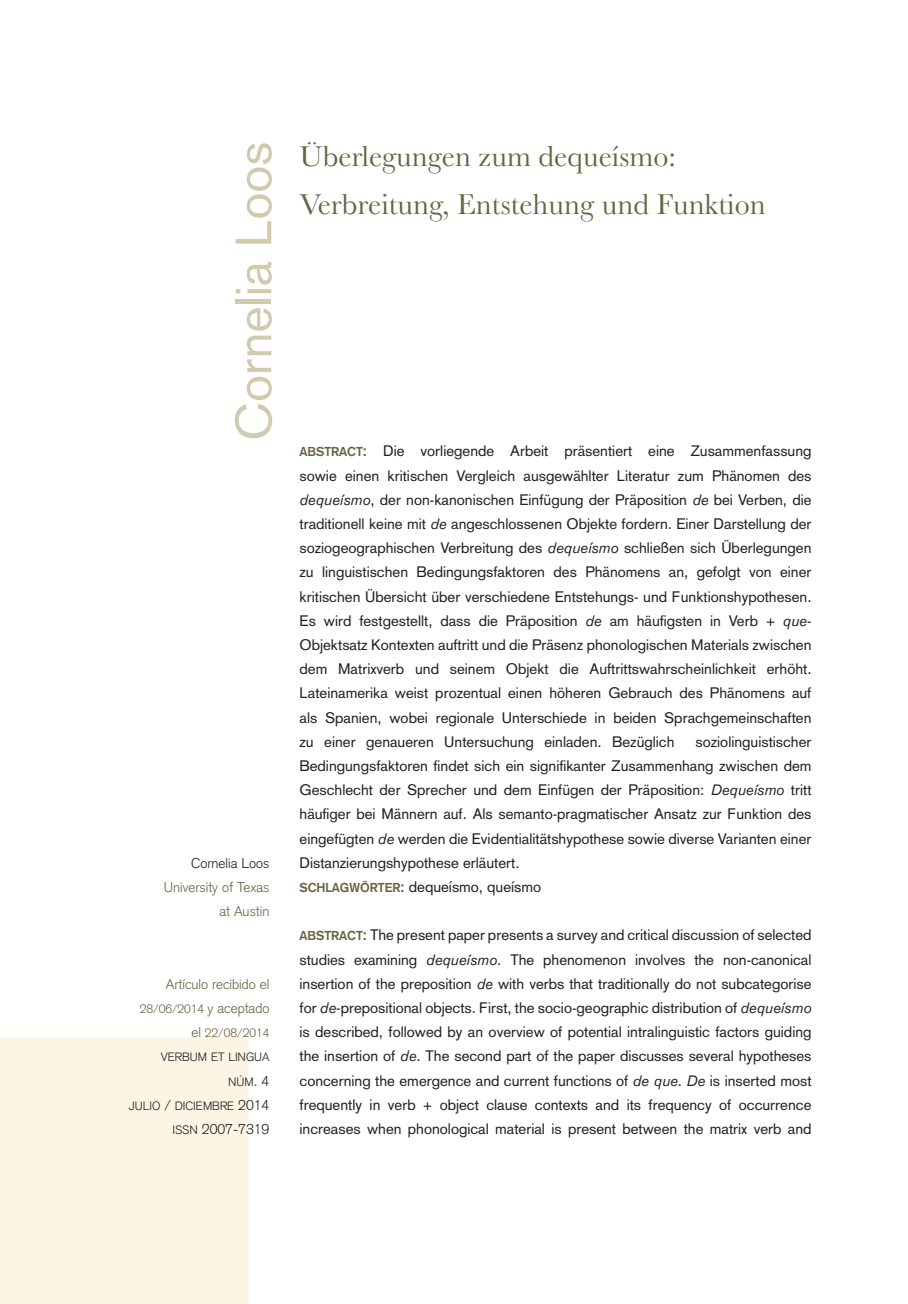
<style>
.page{position:relative;width:908px;height:1304px;background:#fff}
.page>*{position:absolute;margin:0;border:0;box-sizing:border-box;transform-origin:0 0}
.t1{font:50px "Akzidenz Grotesk";color:#d1cbae}
.t2{font:30px/48.4px "Baskerville";color:#686442}
.t3{font:15px/24.2px "Akzidenz Grotesk";color:#231f20;text-align:justify}
.t4{font:300 14px/24.2px "Akzidenz Grotesk";color:#686442;text-align:right}
.t5{font:14px "Akzidenz Grotesk Light SC850";color:#231f20}
.t6{font:300 14px "Akzidenz Grotesk";color:#231f20}
.t7{font:300 12px/24.2px "Akzidenz Grotesk";color:#686442;text-align:right}
.t8{font:11.8px/24.2px "Akzidenz Grotesk Light SC850";color:#231f20;text-align:right}
.s1{font-size:14px}
.s2{font-size:11.8px}
.s3{font-family:"Akzidenz Grotesk Bold SC850";font-size:12.8px;color:#686442}
.s4{font-family:"Akzidenz Grotesk Bold SC850";color:#686442}
.s5{font-family:"Akzidenz Grotesk BE";font-style:italic}
</style>
<div class="page">
<div style="left:0;top:1037px;width:248px;height:267px;background:#fef4e4"></div>
<h1 class="t1" style="left:224px;top:441px;width:300px;rotate:-90deg">Cornelia Loos</h1>
<p class="t6" style="left:191px;top:855px;width:80px">Cornelia Loos</p>
<p class="t4" style="left:164px;top:875px;width:107px">University of Texas at Austin</p>
<p class="t4" style="left:166px;top:972px;width:105px">Artículo recibido el</p>
<p class="t7" style="left:140px;top:997px;width:131px">28/06/2014 <span class="s1">y aceptado el</span> 22/08/2014</p>
<p class="t8" style="left:129px;top:1045px;width:142px">VERBUM ET LINGUA<br>NÚM<span class="s1">. 4<br></span>JULIO <span class="s1">/</span> DICIEMBRE <span class="s1">2014</span></p>
<p class="t5" style="left:172px;top:1121px;width:98px"><span class="s2">ISSN</span> 2007-7319</p>
<h2 class="t2" style="left:299px;top:132px;width:467px">Überlegungen zum dequeísmo:<br>Verbreitung, Entstehung und Funktion</h2>
<p class="t3" style="left:299px;top:439px;width:513px"><span class="s3">ABSTRACT</span><span class="s4">:</span> Die vorliegende Arbeit präsentiert eine Zusammenfassung sowie einen kritischen Vergleich ausgewählter Literatur zum Phänomen des <span class="s5">dequeísmo</span>, der non-kanonischen Einfügung der Präposition <span class="s5">de</span> bei Verben, die traditionell keine mit <span class="s5">de</span> angeschlossenen Objekte fordern. Einer Darstellung der soziogeographischen Verbreitung des <span class="s5">dequeísmo</span> schließen sich Überlegungen zu linguistischen Bedingungsfaktoren des Phänomens an, gefolgt von einer kritischen Übersicht über verschiedene Entstehungs- und Funktionshypothesen.<br>Es wird festgestellt, dass die Präposition <span class="s5">de</span> am häufigsten in Verb + <span class="s5">que</span>-Objektsatz Kontexten auftritt und die Präsenz phonologischen Materials zwischen dem Matrixverb und seinem Objekt die Auftrittswahrscheinlichkeit erhöht.<br>Lateinamerika weist prozentual einen höheren Gebrauch des Phänomens auf als Spanien, wobei regionale Unterschiede in beiden Sprachgemeinschaften zu einer genaueren Untersuchung einladen. Bezüglich</p>
<p class="t3" style="left:299px;top:729px;width:513px;text-align:left;text-indent:396px">soziolinguistischer Bedingungsfaktoren findet sich ein signifikanter Zusammenhang zwischen dem Geschlecht der Sprecher und dem Einfügen der Präposition: <span class="s5">Dequeísmo</span> tritt häufiger bei Männern auf. Als semanto-pragmatischer Ansatz zur Funktion des eingefügten <span class="s5">de</span> werden die Evidentialitätshypothese sowie diverse Varianten einer Distanzierungshypothese erläutert.<br><span class="s3">SCHLAGWÖRTER</span><span class="s4">:</span> dequeísmo, queísmo</p>
<p class="t3" style="left:299px;top:923px;width:513px"><span class="s3">ABSTRACT</span><span class="s4">:</span> The present paper presents a survey and critical discussion of selected studies examining <span class="s5">dequeísmo</span>. The phenomenon involves the non-canonical insertion of the preposition <span class="s5">de</span> with verbs that traditionally do not subcategorise for <span class="s5">de</span>-prepositional objects. First, the socio-geographic distribution of <span class="s5">dequeísmo </span>is described, followed by an overview of potential intralinguistic factors guiding the insertion of <span class="s5">de</span>. The second part of the paper discusses several hypotheses concerning the emergence and current functions of <span class="s5">de que</span>. <span class="s5">De</span> is inserted most frequently in verb + object clause contexts and its frequency of occurrence increases when phonological material is present between the matrix verb and</p>
</div>
